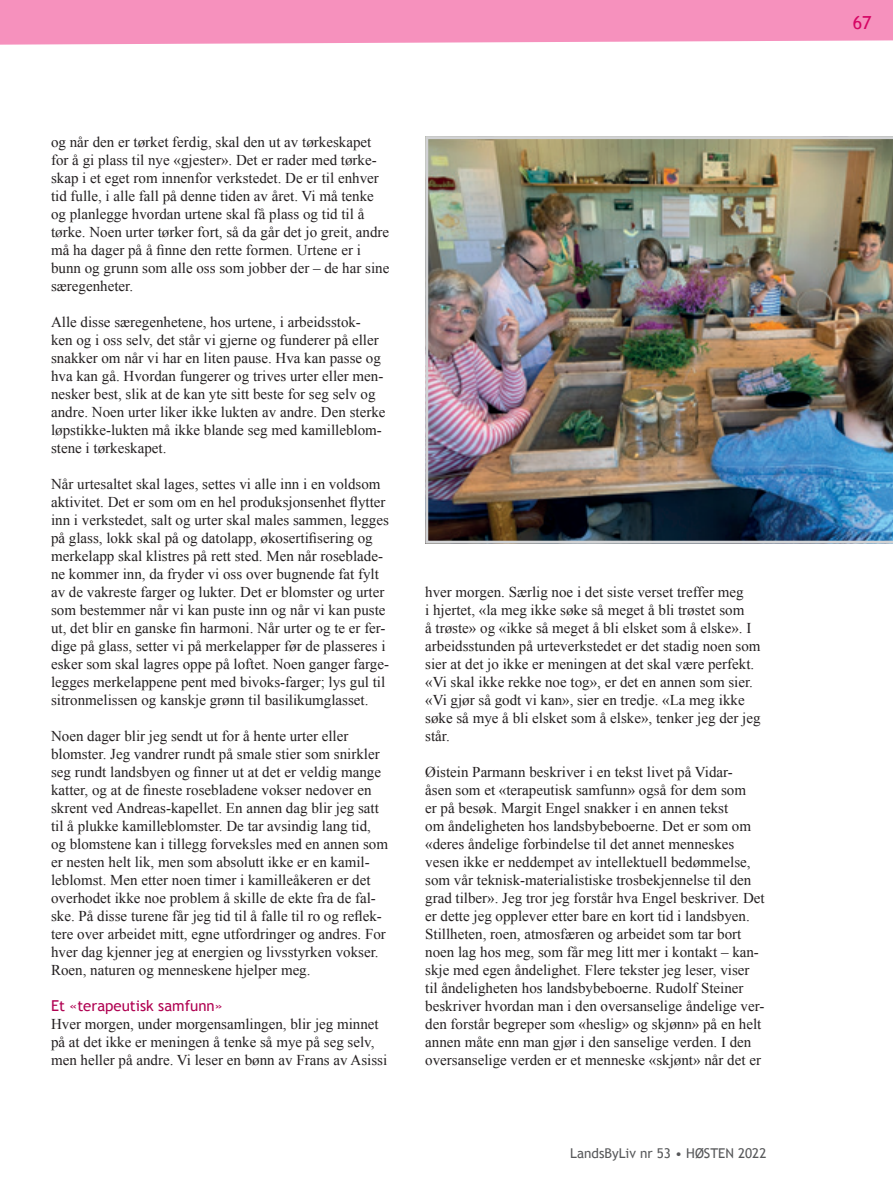
<style>
.page{position:relative;width:893px;height:1191px;background:#fff}
.page>*{position:absolute;margin:0;border:0;box-sizing:border-box;transform-origin:0 0}
.t1{font:18px "Trebuchet MS";color:#d60564}
.t2{font:15px/18px "Times New Roman";color:#231f20}
.t3{font:15px "Trebuchet MS";color:#b00151}
.t4{font:13.5px "Trebuchet MS";color:#57585a}
</style>
<div class="page">
<div style="left:0;top:0;width:893px;height:45px;background:#f691bd"></div>
<img style="left:425px;top:136px;width:468px;height:408px">
<p class="t2" style="left:51px;top:132px;width:340px">og når den er tørket ferdig, skal den ut av tørkeskapet for å gi plass til nye «gjester». Det er rader med tørke&shy;skap i et eget rom innenfor verkstedet. De er til enhver tid fulle, i alle fall på denne tiden av året. Vi må tenke og planlegge hvordan urtene skal få plass og tid til å tørke. Noen urter tørker fort, så da går det jo greit, andre må ha dager på å finne den rette formen. Urtene er i bunn og grunn som alle oss som jobber der – de har sine særegenheter.</p>
<p class="t2" style="left:51px;top:312px;width:336px">Alle disse særegenhetene, hos urtene, i arbeidsstok&shy;ken og i oss selv, det står vi gjerne og funderer på eller snakker om når vi har en liten pause. Hva kan passe og hva kan gå. Hvordan fungerer og trives urter eller men&shy;nesker best, slik at de kan yte sitt beste for seg selv og andre. Noen urter liker ikke lukten av andre. Den sterke løpstikke-lukten må ikke blande seg med kamilleblom&shy;stene i tørkeskapet.</p>
<p class="t2" style="left:51px;top:474px;width:339px">Når urtesaltet skal lages, settes vi alle inn i en voldsom aktivitet. Det er som om en hel produksjonsenhet flytter inn i verkstedet, salt og urter skal males sammen, legges på glass, lokk skal på og datolapp, økosertifisering og merkelapp skal klistres på rett sted. Men når roseblade&shy;ne kommer inn, da fryder vi oss over bugnende fat fylt av de vakreste farger og lukter. Det er blomster og urter som bestemmer når vi kan puste inn og når vi kan puste ut, det blir en ganske fin harmoni. Når urter og te er fer&shy;dige på glass, setter vi på merkelapper før de plasseres i esker som skal lagres oppe på loftet. Noen ganger farge&shy;legges merkelappene pent med bivoks-farger; lys gul til sitronmelissen og kanskje grønn til basilikumglasset.</p>
<p class="t2" style="left:51px;top:726px;width:339px">Noen dager blir jeg sendt ut for å hente urter eller blomster. Jeg vandrer rundt på smale stier som snirkler seg rundt landsbyen og finner ut at det er veldig mange katter, og at de fineste rosebladene vokser nedover en skrent ved Andreas-kapellet. En annen dag blir jeg satt til å plukke kamilleblomster. De tar avsindig lang tid, og blomstene kan i tillegg forveksles med en annen som er nesten helt lik, men som absolutt ikke er en kamil&shy;leblomst. Men etter noen timer i kamilleåkeren er det overhodet ikke noe problem å skille de ekte fra de fal&shy;ske. På disse turene får jeg tid til å falle til ro og reflek&shy;tere over arbeidet mitt, egne utfordringer og andres. For hver dag kjenner jeg at energien og livsstyrken vokser.<br>Roen, naturen og menneskene hjelper meg.</p>
<p class="t3" style="left:51px;top:996px;width:173px">Et «terapeutisk samfunn»</p>
<p class="t2" style="left:51px;top:1014px;width:338px">Hver morgen, under morgensamlingen, blir jeg minnet på at det ikke er meningen å tenke så mye på seg selv, men heller på andre. Vi leser en bønn av Frans av Asissi</p>
<p class="t2" style="left:425px;top:582px;width:337px">hver morgen. Særlig noe i det siste verset treffer meg<br>i hjertet, «la meg ikke søke så meget å bli trøstet som<br>å trøste» og «ikke så meget å bli elsket som å elske». I arbeidsstunden på urteverkstedet er det stadig noen som sier at det jo ikke er meningen at det skal være perfekt. «Vi skal ikke rekke noe tog», er det en annen som sier. «Vi gjør så godt vi kan», sier en tredje. «La meg ikke søke så mye å bli elsket som å elske», tenker jeg der jeg står.</p>
<p class="t2" style="left:425px;top:762px;width:341px">Øistein Parmann beskriver i en tekst livet på Vidar-<br>åsen som et «terapeutisk samfunn» også for dem som<br>er på besøk. Margit Engel snakker i en annen tekst<br>om åndeligheten hos landsbybeboerne. Det er som om «deres åndelige forbindelse til det annet menneskes vesen ikke er neddempet av intellektuell bedømmelse, som vår teknisk-materialistiske trosbekjennelse til den grad tilber». Jeg tror jeg forstår hva Engel beskriver. Det er dette jeg opplever etter bare en kort tid i landsbyen.<br>Stillheten, roen, atmosfæren og arbeidet som tar bort noen lag hos meg, som får meg litt mer i kontakt – kan&shy;skje med egen åndelighet. Flere tekster jeg leser, viser til åndeligheten hos landsbybeboerne. Rudolf Steiner beskriver hvordan man i den oversanselige åndelige ver&shy;den forstår begreper som «heslig» og skjønn» på en helt annen måte enn man gjør i den sanselige verden. I den oversanselige verden er et menneske «skjønt» når det er</p>
<p class="t4" style="left:570px;top:1145px;width:198px">LandsByLiv nr 53 • HØSTEN 2022</p>
<p class="t1" style="left:853px;top:12px;width:20px">67</p>
</div>
